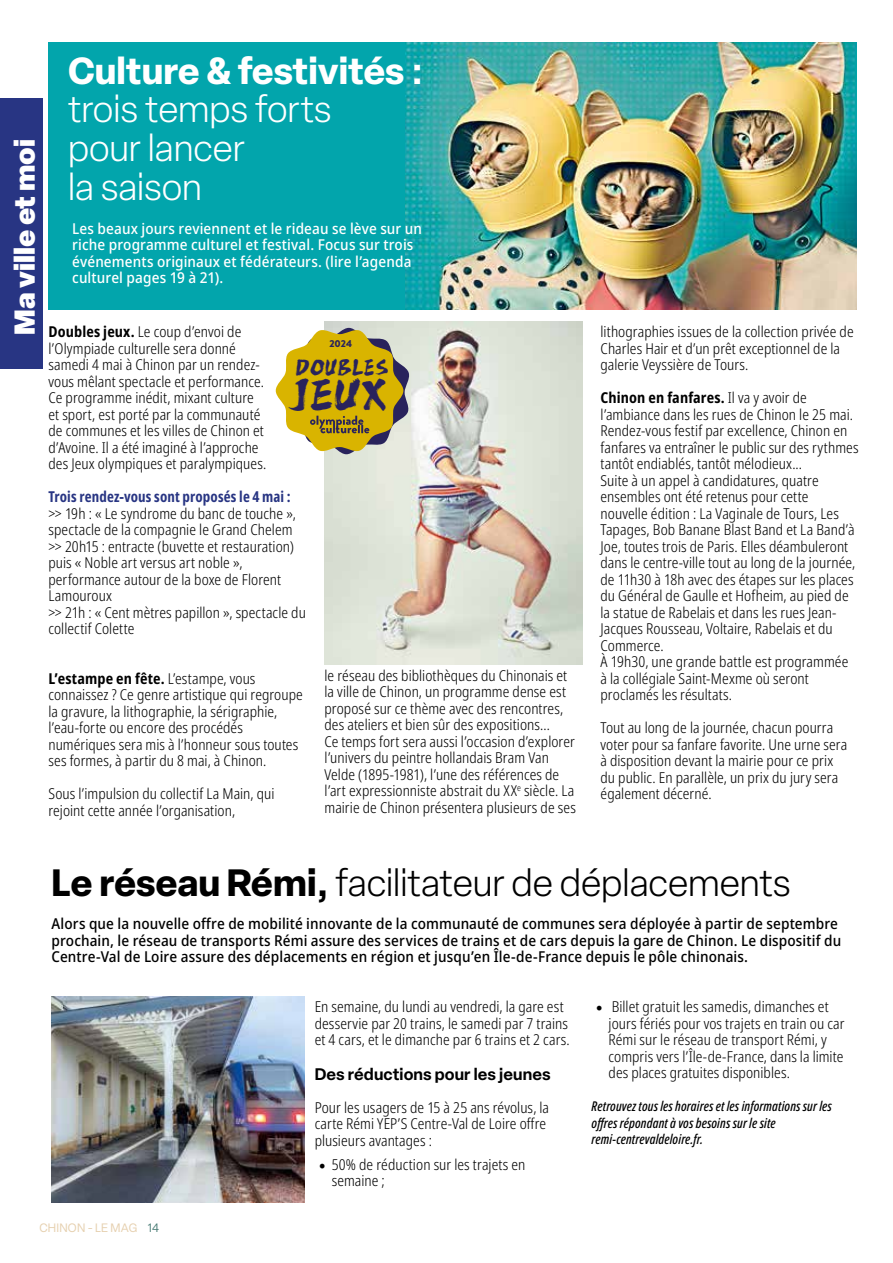
<style>
.page{position:relative;width:893px;height:1263px;background:#fff}
.page>*{position:absolute;margin:0;border:0;box-sizing:border-box;transform-origin:0 0}
.t1{font:47.55px "Hello Font ID Cang Qiong Ti";color:#29235c}
.t2{font:300 37.5px "Elza";color:#000}
.t3{font:300 37.2px/38.5px "Elza";color:#fff}
.t4{font:700 37.2px "Elza";color:#fff}
.t5{font:900 28.5px "Elza";color:#fff}
.t6{font:25.05px "Hello Font ID Cang Qiong Ti";color:#29235c;scale:.87 1}
.t7{font:600 16.5px "Elza";letter-spacing:.005em;color:#000}
.t8{font:300 condensed 15px/16.5px "Noto Sans";letter-spacing:.005em;color:#000}
.t9{font:500 semi-condensed 15px/16.5px "Noto Sans";letter-spacing:.005em;color:#000}
.t10{font:500 semi-condensed 15px/16.5px "Noto Sans";letter-spacing:.005em;color:#fff}
.t11{font:700 extra-condensed 15px "Noto Sans";letter-spacing:.01em;color:#283583}
.t12{font:italic 500 extra-condensed 13.5px/16.5px "Noto Sans";letter-spacing:.01em;color:#000}
.t13{font:12px "Elza";letter-spacing:.02em;color:#e6d0af}
.t14{font:900 10.05px "Brandon Grotesque";color:#29235c}
.s1{font-weight:700}
.s2{font-family:"Minion Pro";font-weight:400;font-stretch:normal;font-size:18px}
.s3{color:#4c7e77}
</style>
<div class="page">
<div style="left:48px;top:43px;width:808px;height:267px;background:#02a5ac"></div>
<img style="left:405px;top:43px;width:451px;height:267px">
<div style="left:0;top:98px;width:42px;height:271px;background:#283583"></div>
<img style="left:324px;top:321px;width:258px;height:344px">
<svg style="left:276px;top:328px;width:135px;height:126px;background:#cfb847"></svg>
<img style="left:52px;top:996px;width:253px;height:206px">
<h3 class="t5" style="left:4px;top:335px;width:198px;rotate:-90deg">Ma ville et moi</h3>
<h3 class="t4" style="left:68px;top:44px;width:357px">Culture &amp; festivités :</h3>
<h3 class="t3" style="left:68px;top:90px;width:265px">trois temps forts pour lancer<br>la saison</h3>
<p class="t10" style="left:72px;top:220px;width:351px">Les beaux jours reviennent et le rideau se lève sur un riche programme culturel et festival. Focus sur trois événements originaux et fédérateurs. (lire l’agenda culturel pages 19 à 21).</p>
<p class="t8" style="left:48px;top:324px;width:219px"><span class="s1">Doubles jeux.</span> Le coup d’envoi de l’Olympiade culturelle sera donné samedi 4 mai à Chinon par un rendez&shy;vous mêlant spectacle et performance.<br>Ce programme inédit, mixant culture et sport, est porté par la communauté de communes et les villes de Chinon et d’Avoine. Il a été imaginé à l’approche des Jeux olympiques et paralympiques.</p>
<p class="t11" style="left:48px;top:486px;width:244px">Trois rendez-vous sont proposés le 4 mai :</p>
<p class="t8" style="left:48px;top:505px;width:259px">&gt;&gt; 19h : « Le syndrome du banc de touche », spectacle de la compagnie le Grand Chelem &gt;&gt; 20h15 : entracte (buvette et restauration) puis « Noble art versus art noble », performance autour de la boxe de Florent Lamouroux<br>&gt;&gt; 21h : « Cent mètres papillon », spectacle du collectif Colette</p>
<p class="t8" style="left:48px;top:670px;width:256px"><span class="s1">L’estampe en fête.</span> L’estampe, vous connaissez ? Ce genre artistique qui regroupe la gravure, la lithographie, la sérigraphie, l’eau-forte ou encore des procédés numériques sera mis à l’honneur sous toutes ses formes, à partir du 8 mai, à Chinon.</p>
<p class="t8" style="left:48px;top:786px;width:227px">Sous l’impulsion du collectif La Main, qui rejoint cette année l’organisation,</p>
<p class="t14" style="left:329px;top:336px;width:24px">2024</p>
<h3 class="t6" style="left:296px;top:347px;width:108px">DOUBLES</h3>
<h1 class="t1" style="left:288px;top:356px;width:102px">JEUX</h1>
<p class="t8" style="left:324px;top:667px;width:253px">le réseau des bibliothèques du Chinonais et la ville de Chinon, un programme dense est proposé sur ce thème avec des rencontres, des ateliers et bien sûr des expositions…<br>Ce temps fort sera aussi l’occasion d’explorer l’univers du peintre hollandais Bram Van Velde (1895-1981), l’une des références de l’art expressionniste abstrait du XX<sup>e</sup> siècle. La mairie de Chinon présentera plusieurs de ses</p>
<p class="t8" style="left:600px;top:324px;width:255px">lithographies issues de la collection privée de<br>Charles Hair et d’un prêt exceptionnel de la galerie Veyssière de Tours.</p>
<p class="t8" style="left:600px;top:390px;width:260px"><span class="s1">Chinon en fanfares.</span> Il va y avoir de l’ambiance dans les rues de Chinon le 25 mai.<br>Rendez-vous festif par excellence, Chinon en fanfares va entraîner le public sur des rythmes tantôt endiablés, tantôt mélodieux...<br>Suite à un appel à candidatures, quatre ensembles ont été retenus pour cette nouvelle édition : La Vaginale de Tours, Les Tapages, Bob Banane Blast Band et La Band’à Joe, toutes trois de Paris. Elles déambuleront dans le centre-ville tout au long de la journée, de 11h30 à 18h avec des étapes sur les places du Général de Gaulle et Hofheim, au pied de la statue de Rabelais et dans les rues Jean-Jacques Rousseau, Voltaire, Rabelais et du Commerce.<br>À 19h30, une grande battle est programmée à la collégiale Saint-Mexme où seront proclamés les résultats.</p>
<p class="t8" style="left:600px;top:720px;width:248px">Tout au long de la journée, chacun pourra voter pour sa fanfare favorite. Une urne sera à disposition devant la mairie pour ce prix du public. En parallèle, un prix du jury sera également décerné.</p>
<h2 class="t2" style="left:52px;top:859px;width:741px"><span class="s1">Le réseau Rémi,</span> facilitateur de déplacements</h2>
<p class="t9" style="left:52px;top:916px;width:791px">Alors que la nouvelle offre de mobilité innovante de la communauté de communes sera déployée à partir de septembre prochain, le réseau de transports Rémi assure des services de trains et de cars depuis la gare de Chinon. Le dispositif du<br>Centre-Val de Loire assure des déplacements en région et jusqu’en Île-de-France depuis le pôle chinonais.</p>
<p class="t8" style="left:315px;top:999px;width:256px">En semaine, du lundi au vendredi, la gare est desservie par 20 trains, le samedi par 7 trains et 4 cars, et le dimanche par 6 trains et 2 cars.</p>
<p class="t7" style="left:315px;top:1062px;width:238px">Des réductions pour les jeunes</p>
<p class="t8" style="left:315px;top:1099px;width:236px">Pour les usagers de 15 à 25 ans révolus, la carte Rémi YEP’S Centre-Val de Loire offre plusieurs avantages :</p>
<p class="t8" style="left:332px;top:1156px;width:195px;text-indent:-13px"><span class="s2">•</span> 50% de réduction sur les trajets en semaine ;</p>
<p class="t8" style="left:609px;top:999px;width:237px;text-indent:-13px"><span class="s2">•</span> Billet gratuit les samedis, dimanches et jours fériés pour vos trajets en train ou car Rémi sur le réseau de transport Rémi, y compris vers l’Île-de-France, dans la limite des places gratuites disponibles.</p>
<p class="t12" style="left:592px;top:1098px;width:242px">Retrouvez tous les horaires et les informations sur les offres répondant à vos besoins sur le site remi-centrevaldeloire.fr.</p>
<p class="t13" style="left:39px;top:1220px;width:121px">CHINON - LE MAG <span class="s3">14</span></p>
</div>
